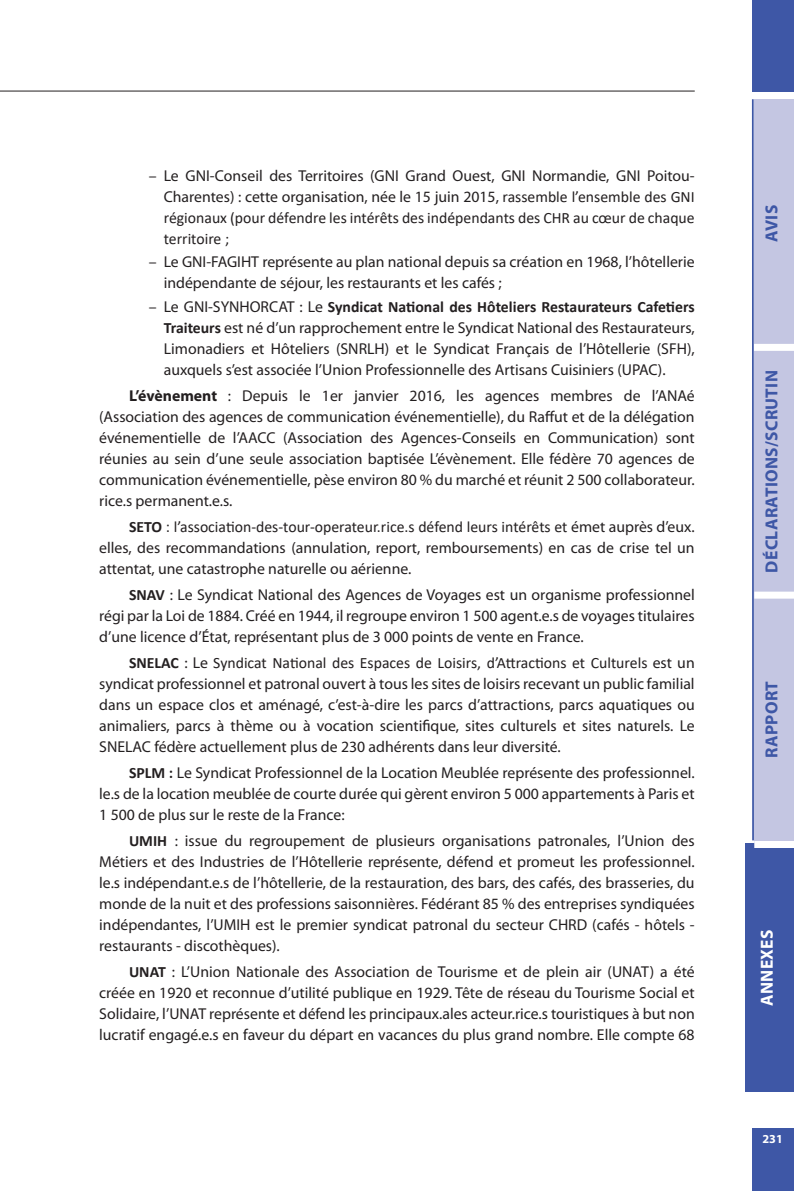
<style>
.page{position:relative;width:794px;height:1191px;background:#fff}
.page>*{position:absolute;margin:0;border:0;box-sizing:border-box;transform-origin:0 0}
.t1{font:700 17.5px "Myriad Pro";letter-spacing:.02em;color:#3e57a6}
.t2{font:700 17.5px "Myriad Pro";letter-spacing:.02em;color:#fff}
.Alinéa{font:15.75px/21px "Myriad Pro";color:#231f20;text-align:justify}
.t3{font:700 12.25px "Myriad Pro";color:#fff}
.s1{font-family:"Calibri"}
.s2{font-family:"Calibri";font-weight:700}
.s3{font-weight:700}
</style>
<div class="page">
<div style="left:752px;top:1129px;width:42px;height:62px;background:#3e57a6"></div>
<div style="left:752px;top:0;width:42px;height:91px;background:#3e57a6"></div>
<div style="left:754px;top:99px;width:40px;height:248px;background:#c4c6e2"></div>
<div style="left:754px;top:347px;width:40px;height:248px;background:#c4c6e2"></div>
<div style="left:754px;top:595px;width:40px;height:248px;background:#c4c6e2"></div>
<div style="left:745px;top:843px;width:49px;height:248px;background:#3e57a6"></div>
<div style="left:752px;top:344px;width:42px;height:7px;background:#fff"></div>
<div style="left:754px;top:591px;width:40px;height:7px;background:#fff"></div>
<div style="left:754px;top:841px;width:40px;height:7px;background:#fff"></div>
<hr style="left:752px;top:99px;width:2px;height:741px;background:#3e57a6">
<hr style="left:0;top:91px;width:694px;height:1px;background:#231f20">
<p class="Alinéa" style="left:164px;top:164px;width:532px;text-indent:-15px">– Le GNI-Conseil des Territoires (GNI Grand Ouest, GNI Normandie, GNI Poitou-Charentes) : cette organisation, née le 15 juin 2015, <span class="s1">rassemble l’ensemble des GNI régionaux (pour défendre les intérêts des indépendants des CHR au cœur de chaque territoire ;</span></p>
<p class="Alinéa" style="left:164px;top:251px;width:532px;text-indent:-15px">– Le GNI-FAGIHT représente au plan national depuis sa création en 1968, l’hôtellerie indépendante de séjour, les restaurants et les cafés ;</p>
<p class="Alinéa" style="left:164px;top:295px;width:532px;text-indent:-15px">– Le GNI-SYNHORCAT : Le <span class="s2">Syndicat National des Hôteliers Restaurateurs Cafetiers Traiteurs</span> est né d’un rapprochement entre le Syndicat National des Restaurateurs, Limonadiers et Hôteliers (SNRLH) et le Syndicat Français de l’Hôtellerie (SFH), auxquels s’est associée l’Union Professionnelle des Artisans Cuisiniers (UPAC).</p>
<p class="Alinéa" style="left:99px;top:384px;width:597px;text-indent:30px"><span class="s3">L’évènement</span> : Depuis le 1er janvier 2016, les agences membres de l’ANAé (Association des agences de communication événementielle), du Raffut et de la délégation événementielle de l’AACC (Association des Agences-Conseils en Communication) sont réunies au sein d’une seule association baptisée L’évènement. Elle fédère 70 agences de communication événementielle, pèse environ 80 % du marché et réunit 2 500 collaborateur. rice.s permanent.e.s.</p>
<p class="Alinéa" style="left:99px;top:515px;width:597px;text-indent:30px"><span class="s2">SETO</span> <span class="s1">: l’association-des-tour-operateur.rice.s défend leurs intérêts et</span> émet auprès d’eux. elles, des recommandations (annulation, report, remboursements) en cas de crise tel un attentat, une catastrophe naturelle ou aérienne.</p>
<p class="Alinéa" style="left:99px;top:583px;width:597px;text-indent:30px"><span class="s2">SNAV</span> : Le Syndicat National des Agences de Voyages est un organisme professionnel régi par la Loi de 1884. Créé en 1944, il regroupe environ 1 500 agent.e.s de voyages titulaires d’une licence d’État, représentant plus de 3 000 points de vente en France.</p>
<p class="Alinéa" style="left:99px;top:651px;width:597px;text-indent:30px"><span class="s2">SNELAC</span> : Le <span class="s1">Syndicat National des Espaces de Loisirs, d’Attractions et Culturels</span> est un syndicat professionnel et patronal ouvert à tous les sites de loisirs recevant un public familial dans un espace clos et aménagé, c’est-à-dire les parcs d’attractions, parcs aquatiques ou animaliers, parcs à thème ou à vocation scientifique, sites culturels et sites naturels. Le SNELAC fédère actuellement plus de 230 adhérents dans leur diversité.</p>
<p class="Alinéa" style="left:99px;top:761px;width:597px;text-indent:30px"><span class="s2">SPLM :</span> Le Syndicat Professionnel de la Location Meublée représente des professionnel. le.s de la location meublée de courte durée qui gèrent environ 5 000 appartements à Paris et 1 500 de plus sur le reste de la France:</p>
<p class="Alinéa" style="left:99px;top:829px;width:597px;text-indent:30px"><span class="s2">UMIH</span> : issue du regroupement de plusieurs organisations patronales, l’Union des Métiers et des Industries de l’Hôtellerie représente, défend et promeut les professionnel. le.s indépendant.e.s de l’hôtellerie, de la restauration, des bars, des cafés, des brasseries, du monde de la nuit et des professions saisonnières. Fédérant 85 % des entreprises syndiquées indépendantes, l’UMIH est le premier syndicat patronal du secteur CHRD (cafés - hôtels - restaurants - discothèques).</p>
<p class="Alinéa" style="left:99px;top:960px;width:597px;text-indent:30px"><span class="s2">UNAT</span> : L’Union Nationale des Association de Tourisme et de plein air (UNAT) a été créée en 1920 et reconnue d’utilité publique en 1929. Tête de réseau du Tourisme Social et Solidaire, l’UNAT représente et défend les principaux.ales acteur.rice.s touristiques à but non lucratif engagé.e.s en faveur du départ en vacances du plus grand nombre. Elle compte 68</p>
<p class="t1" style="left:760px;top:242px;width:39px;rotate:-90deg">AVIS</p>
<p class="t1" style="left:760px;top:573px;width:204px;rotate:-90deg">DÉCLARATIONS/SCRUTIN</p>
<p class="t1" style="left:760px;top:758px;width:78px;rotate:-90deg">RAPPORT</p>
<p class="t2" style="left:755px;top:1006px;width:78px;rotate:-90deg">ANNEXES</p>
<p class="t3" style="left:762px;top:1131px;width:22px">231</p>
</div>
